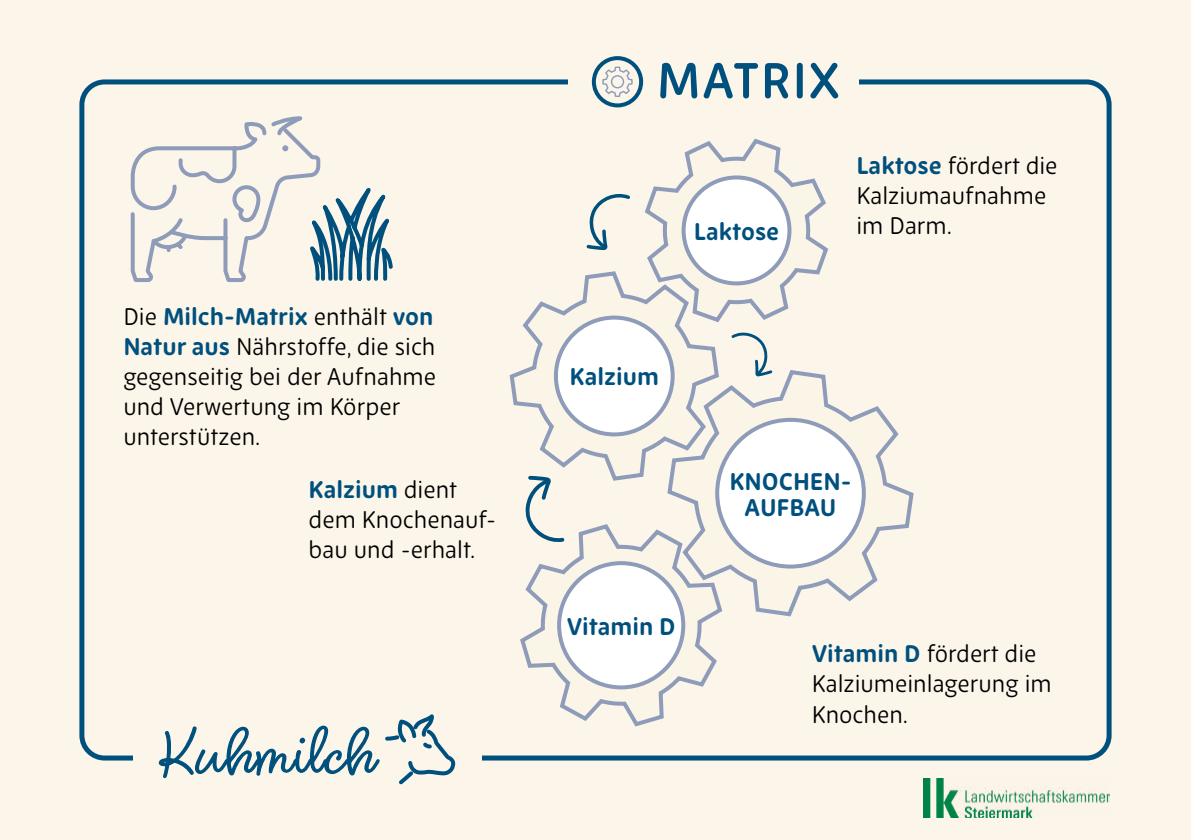
<style>
.page{position:relative;width:1191px;height:840px;background:#fff}
.page>*{position:absolute;margin:0;border:0;box-sizing:border-box;transform-origin:0 0}
.t1{font:600 50px "New Zen";letter-spacing:.03em;color:#00507d}
.t2{font:24px/30px "New Zen";color:#000}
.t3{font:700 24px/26px "New Zen";color:#00507d;text-align:center}
.s1{font-weight:700;color:#00507d}
</style>
<div class="page">
<div style="left:0;top:0;width:1191px;height:839px;background:#fbf5ea"></div>
<div style="left:79px;top:79px;width:1032px;height:681px;border:5px solid #00507d;border-radius:23px"></div>
<img style="left:923px;top:778px;width:186px;height:38px">
<svg style="left:130px;top:118px;width:263px;height:164px"></svg>
<div style="left:133px;top:727px;width:348px;height:60px;background:#fbf5ea"></div>
<svg style="left:158px;top:714px;width:298px;height:71px"></svg>
<div style="left:568px;top:45px;width:291px;height:71px;background:#fbf5ea"></div>
<div style="left:592px;top:56px;width:51px;height:51px;border:4px solid #00507d;border-radius:50%"></div>
<svg style="left:601px;top:66px;width:32px;height:32px"></svg>
<div style="left:611px;top:75px;width:13px;height:13px;border:1px solid #8e9cb9;border-radius:50%"></div>
<svg style="left:645px;top:138px;width:183px;height:182px"></svg>
<svg style="left:509px;top:269px;width:212px;height:206px"></svg>
<div style="left:556px;top:317px;width:116px;height:117px;background:#fff;border-radius:50%"></div>
<div style="left:554px;top:315px;width:120px;height:121px;border:4px solid #8e9cb9;border-radius:50%"></div>
<svg style="left:665px;top:367px;width:249px;height:250px"></svg>
<div style="left:683px;top:177px;width:106px;height:106px;background:#fff;border-radius:50%"></div>
<div style="left:681px;top:175px;width:110px;height:110px;border:4px solid #8e9cb9;border-radius:50%"></div>
<div style="left:717px;top:419px;width:147px;height:147px;background:#fff;border-radius:50%"></div>
<div style="left:715px;top:417px;width:151px;height:151px;border:4px solid #8e9cb9;border-radius:50%"></div>
<svg style="left:586px;top:194px;width:44px;height:56px"></svg>
<svg style="left:731px;top:332px;width:41px;height:44px"></svg>
<svg style="left:522px;top:475px;width:198px;height:248px"></svg>
<p class="t2" style="left:123px;top:301px;width:314px">Die <span class="s1">Milch-Matrix</span> enthält <span class="s1">von<br>Natur aus</span> Nährstoffe, die sich gegenseitig bei der Aufnahme und Verwertung im Körper unterstützen.</p>
<p class="t2" style="left:309px;top:475px;width:189px"><span class="s1">Kalzium</span> dient dem Knochenauf&shy;bau und -erhalt.</p>
<h1 class="t1" style="left:656px;top:51px;width:185px">MATRIX</h1>
<p class="t3" style="left:694px;top:218px;width:87px">Laktose</p>
<p class="t2" style="left:856px;top:150px;width:203px"><span class="s1">Laktose</span> fördert die<br>Kalziumaufnahme im Darm.</p>
<p class="t3" style="left:569px;top:364px;width:91px">Kalzium</p>
<p class="t3" style="left:567px;top:613px;width:110px">Vitamin D</p>
<p class="t3" style="left:729px;top:469px;width:124px">KNOCHEN-<br>AUFBAU</p>
<p class="t2" style="left:811px;top:639px;width:241px"><span class="s1">Vitamin D</span> fördert die<br>Kalziumeinlagerung im<br>Knochen.</p>
</div>
